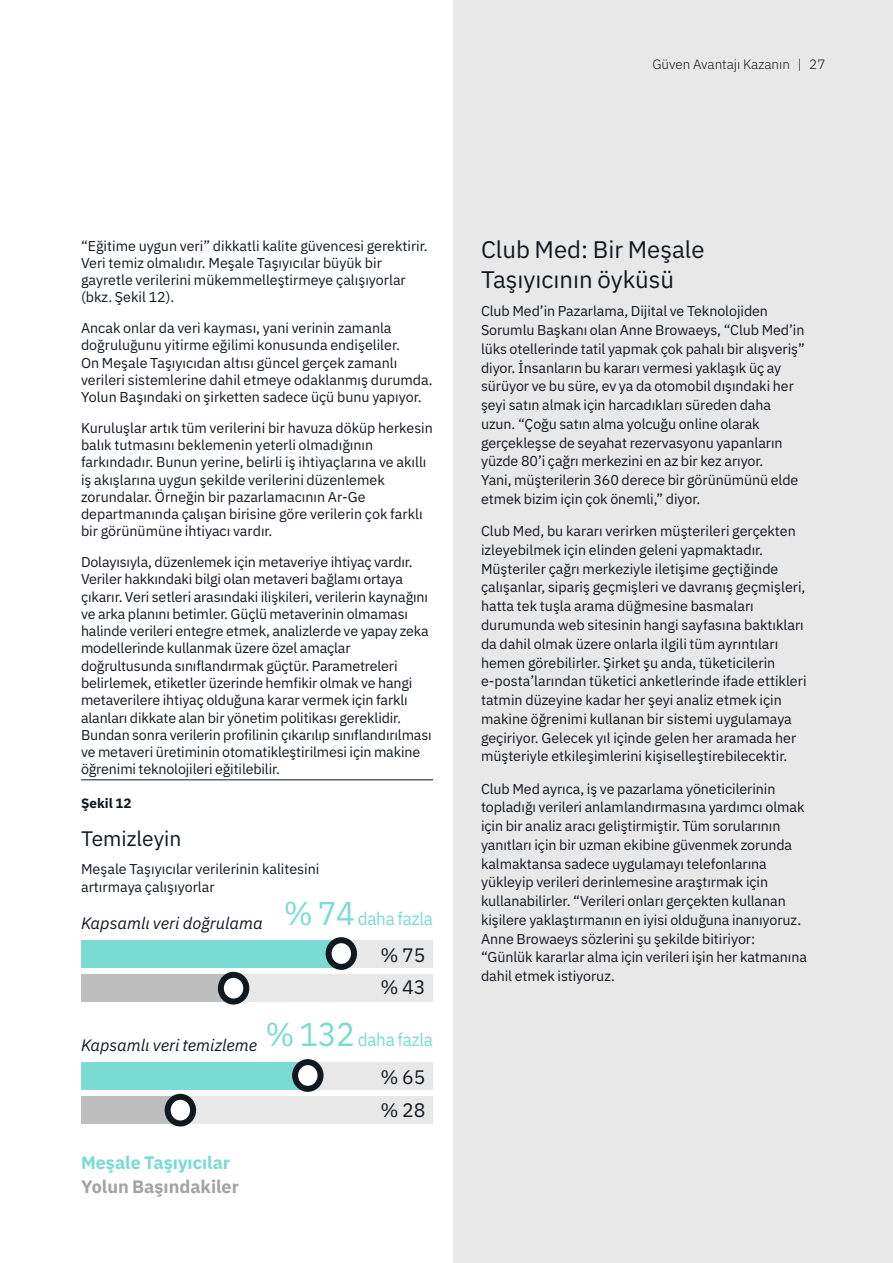
<style>
.page{position:relative;width:893px;height:1263px;background:#fff}
.page>*{position:absolute;margin:0;border:0;box-sizing:border-box;transform-origin:0 0}
.t1{font:24px/30px "IBM Plex Sans";color:#101820}
.t2{font:21px "IBM Plex Sans";color:#101820}
.t3{font:19.5px/32px "IBM Plex Sans";color:#101820}
.t4{font:18px "IBM Plex Sans";letter-spacing:-.015em;color:#7adbd4;scale:.95 1}
.t5{font:700 18px "IBM Plex Sans";color:#7adbd4}
.t6{font:700 18px "IBM Plex Sans";color:#a4a3a3}
.t7{font:italic 16.5px "IBM Plex Sans";color:#101820}
.t8{font:14.25px/18.8px "IBM Plex Sans";letter-spacing:-.005em;color:#101820}
.t9{font:300 13.5px "IBM Plex Sans";color:#101820}
.t10{font:700 13.5px "IBM Plex Sans";color:#101820}
.s1{font-size:33px}
</style>
<div class="page">
<div style="left:453px;top:0;width:440px;height:1263px;background:#e9e8e8"></div>
<div style="left:81px;top:940px;width:352px;height:27px;background:#e9e8e8"></div>
<div style="left:81px;top:940px;width:260px;height:27px;background:#7adbd4"></div>
<div style="left:81px;top:975px;width:352px;height:27px;background:#e9e8e8"></div>
<div style="left:81px;top:975px;width:153px;height:27px;background:#bebebe"></div>
<div style="left:221px;top:975px;width:25px;height:26px;background:#fff;border-radius:50%"></div>
<div style="left:218px;top:972px;width:31px;height:32px;border:6px solid #101820;border-radius:50%"></div>
<div style="left:329px;top:940px;width:25px;height:27px;background:#fff;border-radius:50%"></div>
<div style="left:326px;top:937px;width:31px;height:33px;border:6px solid #101820;border-radius:50%"></div>
<hr style="left:81px;top:779px;width:352px;height:1px;background:#101820">
<div style="left:81px;top:1062px;width:352px;height:27px;background:#e9e8e8"></div>
<div style="left:81px;top:1062px;width:227px;height:27px;background:#7adbd4"></div>
<div style="left:81px;top:1097px;width:352px;height:27px;background:#e9e8e8"></div>
<div style="left:81px;top:1097px;width:104px;height:27px;background:#bebebe"></div>
<div style="left:168px;top:1097px;width:25px;height:26px;background:#fff;border-radius:50%"></div>
<div style="left:165px;top:1094px;width:31px;height:32px;border:6px solid #101820;border-radius:50%"></div>
<svg style="left:295px;top:1062px;width:26px;height:27px"></svg>
<div style="left:292px;top:1059px;width:32px;height:33px;border:6px solid #101820;border-radius:50%"></div>
<p class="t9" style="left:652px;top:54px;width:175px">Güven Avantajı Kazanın | 27</p>
<p class="t8" style="left:81px;top:236px;width:348px;line-height:17.2px">“Eğitime uygun veri” dikkatli kalite güvencesi gerektirir.<br>Veri temiz olmalıdır. Meşale Taşıyıcılar büyük bir gayretle verilerini mükemmelleştirmeye çalışıyorlar (bkz. Şekil 12).</p>
<p class="t8" style="left:81px;top:318px;width:353px;line-height:17.2px">Ancak onlar da veri kayması, yani verinin zamanla doğruluğunu yitirme eğilimi konusunda endişeliler.<br>On Meşale Taşıyıcıdan altısı güncel gerçek zamanlı verileri sistemlerine dahil etmeye odaklanmış durumda.<br>Yolun Başındaki on şirketten sadece üçü bunu yapıyor.</p>
<p class="t8" style="left:81px;top:418px;width:353px;line-height:17.2px">Kuruluşlar artık tüm verilerini bir havuza döküp herkesin balık tutmasını beklemenin yeterli olmadığının farkındadır. Bunun yerine, belirli iş ihtiyaçlarına ve akıllı iş akışlarına uygun şekilde verilerini düzenlemek zorundalar. Örneğin bir pazarlamacının Ar-Ge departmanında çalışan birisine göre verilerin çok farklı bir görünümüne ihtiyacı vardır.</p>
<p class="t8" style="left:81px;top:552px;width:352px;line-height:17.2px">Dolayısıyla, düzenlemek için metaveriye ihtiyaç vardır.<br>Veriler hakkındaki bilgi olan metaveri bağlamı ortaya çıkarır. Veri setleri arasındaki ilişkileri, verilerin kaynağını ve arka planını betimler. Güçlü metaverinin olmaması halinde verileri entegre etmek, analizlerde ve yapay zeka modellerinde kullanmak üzere özel amaçlar doğrultusunda sınıflandırmak güçtür. Parametreleri belirlemek, etiketler üzerinde hemfikir olmak ve hangi metaverilere ihtiyaç olduğuna karar vermek için farklı alanları dikkate alan bir yönetim politikası gereklidir.<br>Bundan sonra verilerin profilinin çıkarılıp sınıflandırılması ve metaveri üretiminin otomatikleştirilmesi için makine öğrenimi teknolojileri eğitilebilir.</p>
<p class="t10" style="left:81px;top:793px;width:52px">Şekil 12</p>
<h2 class="t2" style="left:81px;top:822px;width:102px">Temizleyin</h2>
<p class="t8" style="left:81px;top:858px;width:240px;line-height:18px">Meşale Taşıyıcılar verilerinin kalitesini artırmaya çalışıyorlar</p>
<p class="t7" style="left:81px;top:910px;width:183px">Kapsamlı veri doğrulama</p>
<p class="t4" style="left:284px;top:904px;width:159px"><span class="s1">% 74</span> daha fazla</p>
<h3 class="t3" style="left:380px;top:937px;width:47px">% 75 % 43</h3>
<p class="t7" style="left:81px;top:1032px;width:178px">Kapsamlı veri temizleme</p>
<p class="t4" style="left:265px;top:1026px;width:178px"><span class="s1">% 132</span> daha fazla</p>
<h3 class="t3" style="left:380px;top:1059px;width:47px;line-height:33.2px">% 65 % 28</h3>
<p class="t5" style="left:81px;top:1148px;width:151px">Meşale Taşıyıcılar</p>
<p class="t6" style="left:81px;top:1172px;width:159px">Yolun Başındakiler</p>
<h1 class="t1" style="left:481px;top:233px;width:225px">Club Med: Bir Meşale<br>Taşıyıcının öyküsü</h1>
<p class="t8" style="left:481px;top:301px;width:325px">Club Med’in Pazarlama, Dijital ve Teknolojiden Sorumlu Başkanı olan Anne Browaeys, “Club Med’in lüks otellerinde tatil yapmak çok pahalı bir alışveriş” diyor. İnsanların bu kararı vermesi yaklaşık üç ay sürüyor ve bu süre, ev ya da otomobil dışındaki her şeyi satın almak için harcadıkları süreden daha uzun. “Çoğu satın alma yolcuğu online olarak gerçekleşse de seyahat rezervasyonu yapanların yüzde 80’i çağrı merkezini en az bir kez arıyor.<br>Yani, müşterilerin 360 derece bir görünümünü elde etmek bizim için çok önemli,” diyor.</p>
<p class="t8" style="left:481px;top:521px;width:327px">Club Med, bu kararı verirken müşterileri gerçekten izleyebilmek için elinden geleni yapmaktadır.<br>Müşteriler çağrı merkeziyle iletişime geçtiğinde çalışanlar, sipariş geçmişleri ve davranış geçmişleri, hatta tek tuşla arama düğmesine basmaları durumunda web sitesinin hangi sayfasına baktıkları da dahil olmak üzere onlarla ilgili tüm ayrıntıları hemen görebilirler. Şirket şu anda, tüketicilerin e-posta’larından tüketici anketlerinde ifade ettikleri tatmin düzeyine kadar her şeyi analiz etmek için makine öğrenimi kullanan bir sistemi uygulamaya geçiriyor. Gelecek yıl içinde gelen her aramada her müşteriyle etkileşimlerini kişiselleştirebilecektir.</p>
<p class="t8" style="left:481px;top:778px;width:327px">Club Med ayrıca, iş ve pazarlama yöneticilerinin topladığı verileri anlamlandırmasına yardımcı olmak için bir analiz aracı geliştirmiştir. Tüm sorularının yanıtları için bir uzman ekibine güvenmek zorunda kalmaktansa sadece uygulamayı telefonlarına yükleyip verileri derinlemesine araştırmak için kullanabilirler. “Verileri onları gerçekten kullanan kişilere yaklaştırmanın en iyisi olduğuna inanıyoruz.<br>Anne Browaeys sözlerini şu şekilde bitiriyor: “Günlük kararlar alma için verileri işin her katmanına dahil etmek istiyoruz.</p>
</div>
